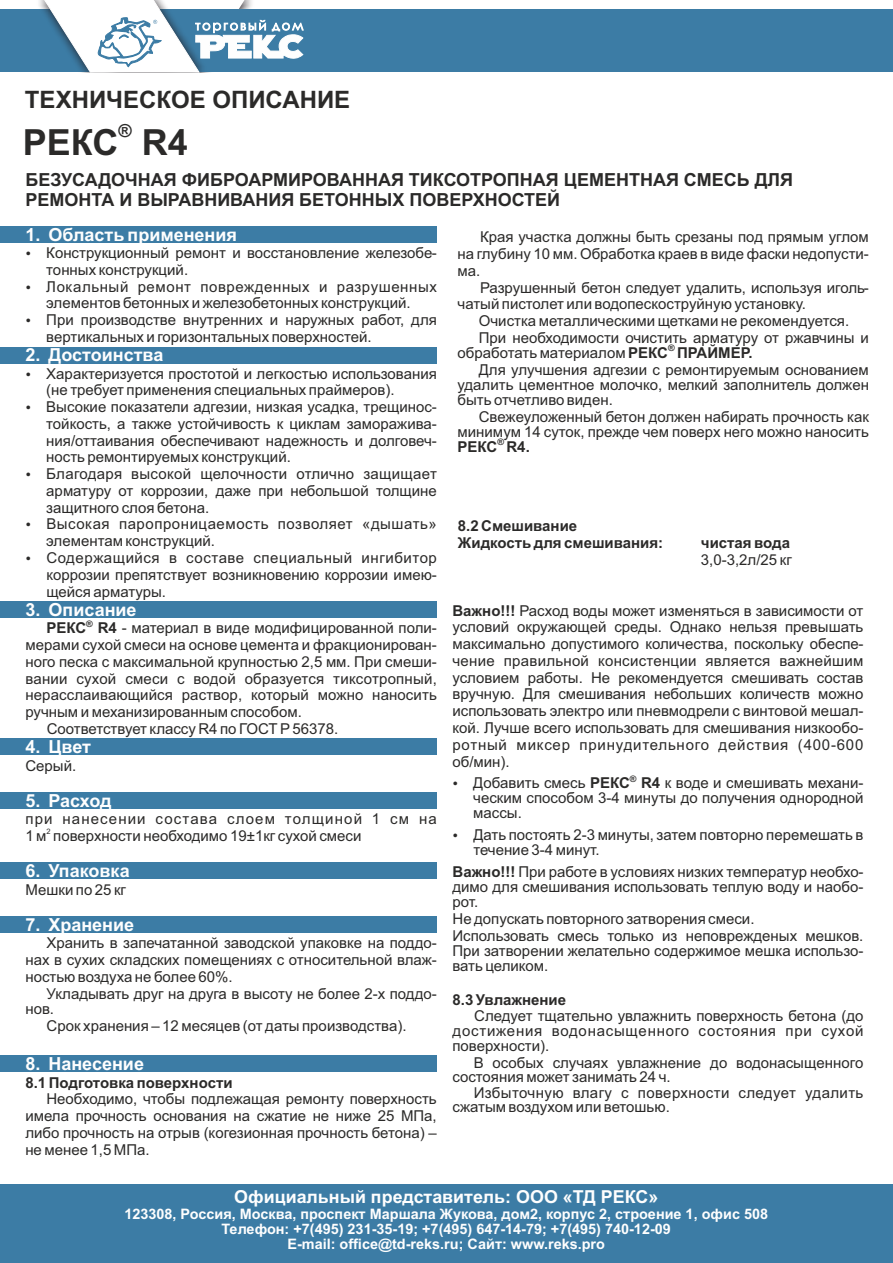
<style>
.page{position:relative;width:893px;height:1263px;background:#fff}
.page>*{position:absolute;margin:0;border:0;box-sizing:border-box;transform-origin:0 0}
.t1{font:700 36px "Arial";color:#2b2a29}
.t2{font:700 24px "Arial";color:#2b2a29}
.t3{font:700 18px/20.1px "Arial";color:#2b2a29}
.t4{font:700 18px "Arial";color:#fefefe}
.t5{font:700 17.85px "Arial";color:#fefefe}
.t6{font:15px/16.8px "Arial";color:#2b2a29;text-align:justify}
.t7{font:700 15px "Arial";color:#2b2a29}
.t8{font:15px/16.8px "Arial";letter-spacing:.035em;color:#2b2a29}
.t9{font:15px "Arial";letter-spacing:.075em;color:#2b2a29}
.t10{font:700 14.4px/14.9px "Arial";color:#fefefe;text-align:center}
.t11{font:700 9px "Arial";color:#2b2a29}
.t12{font:7.5px "Arial";color:#2b2a29}
.s1{font-weight:700}
</style>
<div class="page">
<div style="left:0;top:226px;width:437px;height:17px;background:#3c7ca5"></div>
<div style="left:0;top:347px;width:437px;height:16px;background:#3c7ca5"></div>
<div style="left:0;top:601px;width:437px;height:17px;background:#3c7ca5"></div>
<div style="left:0;top:738px;width:437px;height:17px;background:#3c7ca5"></div>
<div style="left:0;top:792px;width:437px;height:17px;background:#3c7ca5"></div>
<div style="left:0;top:862px;width:437px;height:17px;background:#3c7ca5"></div>
<div style="left:0;top:916px;width:437px;height:17px;background:#3c7ca5"></div>
<div style="left:0;top:1055px;width:437px;height:17px;background:#3c7ca5"></div>
<div style="left:0;top:10px;width:893px;height:62px;background:#3c7ca5"></div>
<svg style="left:43px;top:0;width:261px;height:73px"></svg>
<div style="left:0;top:1184px;width:893px;height:79px;background:#3c7ca5"></div>
<h2 class="t2" style="left:25px;top:90px;width:327px">ТЕХНИЧЕСКОЕ ОПИСАНИЕ</h2>
<p class="t3" style="left:118px;top:122px;width:15px">®</p>
<h1 class="t1" style="left:23px;top:129px;width:166px">РЕКС R4</h1>
<p class="t3" style="left:26px;top:171px;width:769px">БЕЗУСАДОЧНАЯ ФИБРОАРМИРОВАННАЯ ТИКСОТРОПНАЯ ЦЕМЕНТНАЯ СМЕСЬ ДЛЯ<br>РЕМОНТА И ВЫРАВНИВАНИЯ БЕТОННЫХ ПОВЕРХНОСТЕЙ</p>
<p class="t4" style="left:25px;top:227px;width:213px">1. Область применения</p>
<p class="t6" style="left:46px;top:246px;width:392px">Конструкционный ремонт и восстановление железобе&shy;тонных конструкций.</p>
<p class="t6" style="left:46px;top:279px;width:392px">Локальный ремонт поврежденных и разрушенных элементов бетонных и железобетонных конструкций.</p>
<p class="t6" style="left:46px;top:313px;width:392px">При производстве внутренних и наружных работ, для вертикальных и горизонтальных поверхностей.</p>
<p class="t4" style="left:25px;top:348px;width:139px">2. Достоинства</p>
<p class="t6" style="left:46px;top:366px;width:392px">Характеризуется простотой и легкостью использования (не требует применения специальных праймеров).</p>
<p class="t6" style="left:46px;top:400px;width:392px">Высокие показатели адгезии, низкая усадка, трещинос&shy;тойкость, а также устойчивость к циклам заморажива&shy;ния/оттаивания обеспечивают надежность и долговеч&shy;ность ремонтируемых конструкций.</p>
<p class="t6" style="left:46px;top:467px;width:392px">Благодаря высокой щелочности отлично защищает арматуру от коррозии, даже при небольшой толщине защитного слоя бетона.</p>
<p class="t8" style="left:46px;top:517px;width:392px">Высокая паропроницаемость позволяет «дышать» элементам конструкций.</p>
<p class="t6" style="left:46px;top:551px;width:392px">Содержащийся в составе специальный ингибитор коррозии препятствует возникновению коррозии имею&shy;щейся арматуры.</p>
<p class="t4" style="left:26px;top:603px;width:113px">3. Описание</p>
<p class="t11" style="left:86px;top:620px;width:8px">®</p>
<p class="t6" style="left:46px;top:621px;width:392px"><span class="s1">РЕКС R4</span> - материал в виде модифицированной поли-</p>
<p class="t6" style="left:25px;top:638px;width:413px">мерами сухой смеси на основе цемента и фракционирован-</p>
<p class="t6" style="left:25px;top:655px;width:413px">ного песка с максимальной крупностью 2,5 мм. При смеши-</p>
<p class="t6" style="left:25px;top:671px;width:413px">вании сухой смеси с водой образуется тиксотропный,</p>
<p class="t6" style="left:25px;top:688px;width:413px">нерасслаивающийся раствор, который можно наносить</p>
<p class="t6" style="left:25px;top:705px;width:278px">ручным и механизированным способом.</p>
<p class="t6" style="left:47px;top:722px;width:293px">Соответствует классу R4 по ГОСТ Р 56378.</p>
<p class="t4" style="left:25px;top:740px;width:67px">4. Цвет</p>
<p class="t6" style="left:25px;top:758px;width:52px">Серый.</p>
<p class="t4" style="left:25px;top:794px;width:88px">5. Расход</p>
<p class="t9" style="left:25px;top:813px;width:413px">при нанесении состава слоем толщиной 1 см на</p>
<p class="t12" style="left:47px;top:828px;width:6px">2</p>
<p class="t6" style="left:25px;top:829px;width:338px">1 м поверхности необходимо 19±1кг сухой смеси</p>
<p class="t4" style="left:25px;top:864px;width:106px">6. Упаковка</p>
<p class="t6" style="left:25px;top:882px;width:102px">Мешки по 25 кг</p>
<p class="t4" style="left:25px;top:918px;width:110px">7. Хранение</p>
<p class="t6" style="left:25px;top:936px;width:413px;text-indent:21px">Хранить в запечатанной заводской упаковке на поддо&shy;нах в сухих складских помещениях с относительной влаж&shy;ностью воздуха не более 60%.</p>
<p class="t6" style="left:25px;top:987px;width:413px;line-height:15.1px;text-indent:21px">Укладывать друг на друга в высоту не более 2-х поддо&shy;нов.</p>
<p class="t6" style="left:47px;top:1018px;width:361px">Срок хранения – 12 месяцев (от даты производства).</p>
<p class="t4" style="left:25px;top:1057px;width:120px">8. Нанесение</p>
<p class="t7" style="left:25px;top:1077px;width:209px">8.1 Подготовка поверхности</p>
<p class="t6" style="left:25px;top:1092px;width:413px;text-indent:21px">Необходимо, чтобы подлежащая ремонту поверхность имела прочность основания на сжатие не ниже 25 МПа, либо прочность на отрыв (когезионная прочность бетона) – не менее 1,5 МПа.</p>
<p class="t6" style="left:457px;top:230px;width:413px;text-indent:23px">Края участка должны быть срезаны под прямым углом на глубину 10 мм. Обработка краев в виде фаски недопусти&shy;ма.</p>
<p class="t6" style="left:457px;top:280px;width:413px;text-indent:23px">Разрушенный бетон следует удалить, используя иголь&shy;чатый пистолет или водопескоструйную установку.</p>
<p class="t6" style="left:479px;top:314px;width:372px">Очистка металлическими щетками не рекомендуется.</p>
<p class="t6" style="left:479px;top:330px;width:392px">При необходимости очистить арматуру от ржавчины и</p>
<p class="t11" style="left:668px;top:345px;width:8px">®</p>
<p class="t6" style="left:458px;top:346px;width:297px">обработать материалом <span class="s1">РЕКС ПРАЙМЕР.</span></p>
<p class="t6" style="left:458px;top:363px;width:413px;line-height:15.1px;text-indent:21px">Для улучшения адгезии с ремонтируемым основанием удалить цементное молочко, мелкий заполнитель должен быть отчетливо виден.</p>
<p class="t6" style="left:458px;top:410px;width:413px;line-height:15.1px;text-align:right">Свежеуложенный бетон должен набирать прочность как минимум 14 суток, прежде чем поверх него можно наносить</p>
<p class="t11" style="left:497px;top:438px;width:8px">®</p>
<p class="t7" style="left:458px;top:441px;width:74px">РЕКС R4.</p>
<p class="t7" style="left:458px;top:520px;width:121px">8.2 Смешивание</p>
<p class="t7" style="left:458px;top:537px;width:207px">Жидкость для смешивания:</p>
<p class="t7" style="left:701px;top:537px;width:91px">чистая вода</p>
<p class="t6" style="left:701px;top:552px;width:92px">3,0-3,2л/25 кг</p>
<p class="t6" style="left:452px;top:603px;width:412px"><span class="s1">Важно!!!</span> Расход воды может изменяться в зависимости от условий окружающей среды. Однако нельзя превышать максимально допустимого количества, поскольку обеспе&shy;чение правильной консистенции является важнейшим условием работы. Не рекомендуется смешивать состав вручную. Для смешивания небольших количеств можно использовать электро или пневмодрели с винтовой мешал&shy;кой. Лучше всего использовать для смешивания низкообо&shy;ротный миксер принудительного действия (400-600 об/мин).</p>
<p class="t11" style="left:630px;top:775px;width:8px">®</p>
<p class="t6" style="left:473px;top:777px;width:392px;line-height:15.1px">Добавить смесь <span class="s1">РЕКС R4</span> к воде и смешивать механи&shy;ческим способом 3-4 минуты до получения однородной массы.</p>
<p class="t6" style="left:473px;top:829px;width:392px;line-height:15.1px">Дать постоять 2-3 минуты, затем повторно перемешать в течение 3-4 минут.</p>
<p class="t6" style="left:452px;top:866px;width:412px;line-height:15.1px"><span class="s1">Важно!!!</span> При работе в условиях низких температур необхо&shy;димо для смешивания использовать теплую воду и наобо&shy;рот.</p>
<p class="t6" style="left:452px;top:912px;width:304px">Не допускать повторного затворения смеси.</p>
<p class="t6" style="left:452px;top:929px;width:412px;line-height:15.1px">Использовать смесь только из неповрежденых мешков.<br>При затворении желательно содержимое мешка использо&shy;вать целиком.</p>
<p class="t7" style="left:452px;top:993px;width:115px">8.3 Увлажнение</p>
<p class="t6" style="left:452px;top:1010px;width:412px;line-height:15.1px;text-indent:22px">Следует тщательно увлажнить поверхность бетона (до достижения водонасыщенного состояния при сухой поверхности).</p>
<p class="t6" style="left:452px;top:1057px;width:412px;line-height:13.4px;text-indent:21px">В особых случаях увлажнение до водонасыщенного состояния может занимать 24 ч.</p>
<p class="t6" style="left:452px;top:1088px;width:412px;line-height:13.4px;text-indent:21px">Избыточную влагу с поверхности следует удалить сжатым воздухом или ветошью.</p>
<p class="t5" style="left:234px;top:1190px;width:425px">Официальный представитель: ООО «ТД РЕКС»</p>
<p class="t10" style="left:124px;top:1208px;width:645px">123308, Россия, Москва, проспект Маршала Жукова, дом2, корпус 2, строение 1, офис 508<br>Телефон: +7(495) 231-35-19; +7(495) 647-14-79; +7(495) 740-12-09<br>E-mail: office@td-reks.ru; Сайт: www.reks.pro</p>
</div>
